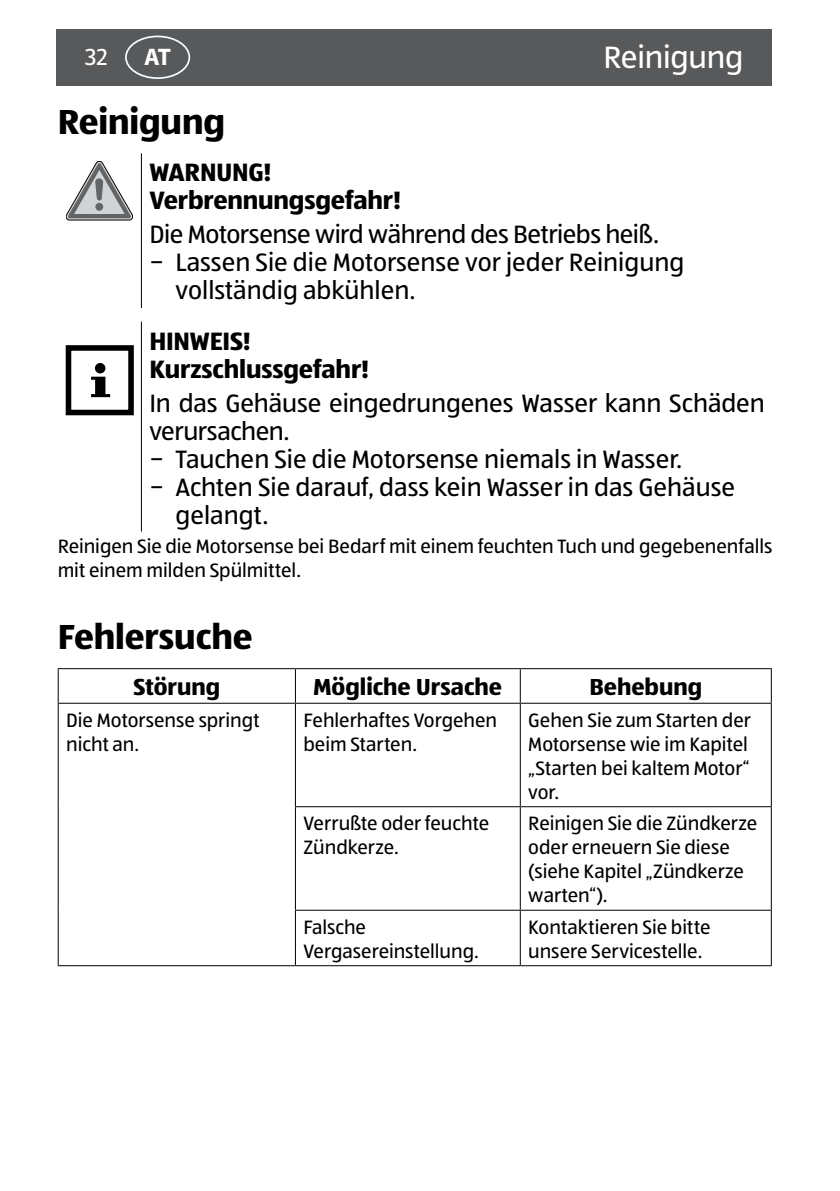
<style>
.page{position:relative;width:840px;height:1191px;background:#fff}
.page>*{position:absolute;margin:0;border:0;box-sizing:border-box;transform-origin:0 0}
.t1{font:700 36px "ALDISUEDOT";letter-spacing:-.005em;color:#000}
.t2{font:32px "ALDISUEDOT";letter-spacing:-.005em;color:#fff}
.t3{font:26px "ALDISUEDOT";color:#000}
.t4{font:700 26px/28px "ALDISUEDOT";letter-spacing:-.005em;color:#000}
.t5{font:26px "ALDISUEDOT";letter-spacing:-.02em;color:#000}
.t6{font:700 24px "ALDISUEDOT";color:#000}
.t7{font:24px "ALDISUEDOT";color:#fff}
.t8{font:700 24px "Myriad Pro";color:#fff}
.t9{font:20px/24px "ALDISUEDOT";letter-spacing:-.005em;color:#000}
</style>
<div class="page">
<div style="left:57px;top:29px;width:714px;height:56px;background:#58595b"></div>
<div style="left:125px;top:36px;width:65px;height:43px;border:2px solid #fafdff;border-radius:50%"></div>
<hr style="left:141px;top:153px;width:1px;height:155px;background:#000">
<svg style="left:66px;top:161px;width:67px;height:59px"></svg>
<hr style="left:141px;top:322px;width:1px;height:209px;background:#000">
<div style="left:66px;top:345px;width:68px;height:70px;border:6px solid #000"></div>
<div style="left:95px;top:363px;width:10px;height:10px;background:#000;border-radius:50%"></div>
<svg style="left:91px;top:377px;width:19px;height:20px"></svg>
<hr style="left:58px;top:703px;width:1px;height:103px;background:#000">
<hr style="left:295px;top:703px;width:1px;height:103px;background:#000">
<hr style="left:519px;top:703px;width:1px;height:103px;background:#000">
<hr style="left:770px;top:703px;width:1px;height:103px;background:#000">
<hr style="left:58px;top:806px;width:1px;height:104px;background:#000">
<hr style="left:295px;top:806px;width:225px;height:1px;background:#000">
<hr style="left:295px;top:807px;width:1px;height:102px;background:#000">
<hr style="left:520px;top:806px;width:251px;height:1px;background:#000">
<hr style="left:519px;top:807px;width:1px;height:102px;background:#000">
<hr style="left:770px;top:807px;width:1px;height:102px;background:#000">
<hr style="left:58px;top:910px;width:1px;height:55px;background:#000">
<hr style="left:295px;top:909px;width:225px;height:1px;background:#000">
<hr style="left:295px;top:910px;width:1px;height:55px;background:#000">
<hr style="left:520px;top:909px;width:251px;height:1px;background:#000">
<hr style="left:519px;top:910px;width:1px;height:55px;background:#000">
<hr style="left:770px;top:910px;width:1px;height:55px;background:#000">
<hr style="left:58px;top:965px;width:237px;height:1px;background:#000">
<hr style="left:295px;top:965px;width:225px;height:1px;background:#000">
<hr style="left:520px;top:965px;width:251px;height:1px;background:#000">
<hr style="left:58px;top:668px;width:237px;height:1px;background:#000">
<hr style="left:58px;top:669px;width:1px;height:33px;background:#000">
<hr style="left:295px;top:668px;width:225px;height:1px;background:#000">
<hr style="left:295px;top:669px;width:1px;height:33px;background:#000">
<hr style="left:520px;top:668px;width:251px;height:1px;background:#000">
<hr style="left:519px;top:669px;width:1px;height:33px;background:#000">
<hr style="left:770px;top:669px;width:1px;height:33px;background:#000">
<hr style="left:58px;top:702px;width:237px;height:1px;background:#000">
<hr style="left:295px;top:702px;width:225px;height:1px;background:#000">
<hr style="left:520px;top:702px;width:251px;height:1px;background:#000">
<p class="t7" style="left:85px;top:41px;width:24px">32</p>
<p class="t8" style="left:144px;top:42px;width:28px">AT</p>
<h2 class="t2" style="left:603px;top:36px;width:142px">Reinigung</h2>
<h1 class="t1" style="left:58px;top:97px;width:169px">Reinigung</h1>
<h3 class="t4" style="left:149px;top:158px;width:253px">WARNUNG!<br>Verbrennungsgefahr!</h3>
<h3 class="t5" style="left:149px;top:217px;width:511px">Die Motorsense wird während des Betriebs heiß.</h3>
<h3 class="t3" style="left:149px;top:245px;width:536px">− Lassen Sie die Motorsense vor jeder Reinigung</h3>
<h3 class="t3" style="left:175px;top:273px;width:241px">vollständig abkühlen.</h3>
<h3 class="t4" style="left:149px;top:326px;width:221px">HINWEIS!<br>Kurzschlussgefahr!</h3>
<h3 class="t3" style="left:149px;top:386px;width:616px">In das Gehäuse eingedrungenes Wasser kann Schäden</h3>
<h3 class="t5" style="left:149px;top:414px;width:142px">verursachen.</h3>
<h3 class="t3" style="left:149px;top:442px;width:534px">− Tauchen Sie die Motorsense niemals in Wasser.</h3>
<h3 class="t3" style="left:149px;top:470px;width:587px">− Achten Sie darauf, dass kein Wasser in das Gehäuse</h3>
<h3 class="t3" style="left:175px;top:498px;width:94px">gelangt.</h3>
<p class="t9" style="left:58px;top:534px;width:715px">Reinigen Sie die Motorsense bei Bedarf mit einem feuchten Tuch und gegebenenfalls mit einem milden Spülmittel.</p>
<h1 class="t1" style="left:58px;top:612px;width:196px">Fehlersuche</h1>
<p class="t6" style="left:133px;top:671px;width:88px">Störung</p>
<p class="t6" style="left:313px;top:671px;width:190px">Mögliche Ursache</p>
<p class="t6" style="left:589px;top:671px;width:114px">Behebung</p>
<p class="t9" style="left:66px;top:707px;width:195px">Die Motorsense springt nicht an.</p>
<p class="t9" style="left:303px;top:707px;width:195px">Fehlerhaftes Vorgehen beim Starten.</p>
<p class="t9" style="left:528px;top:707px;width:224px">Gehen Sie zum Starten der<br>Motorsense wie im Kapitel „Starten bei kaltem Motor“ vor.</p>
<p class="t9" style="left:303px;top:811px;width:187px">Verrußte oder feuchte<br>Zündkerze.</p>
<p class="t9" style="left:528px;top:811px;width:230px">Reinigen Sie die Zündkerze oder erneuern Sie diese (siehe Kapitel „Zündkerze warten“).</p>
<p class="t9" style="left:303px;top:914px;width:177px">Falsche<br>Vergasereinstellung.</p>
<p class="t9" style="left:528px;top:914px;width:184px">Kontaktieren Sie bitte unsere Servicestelle.</p>
</div>
